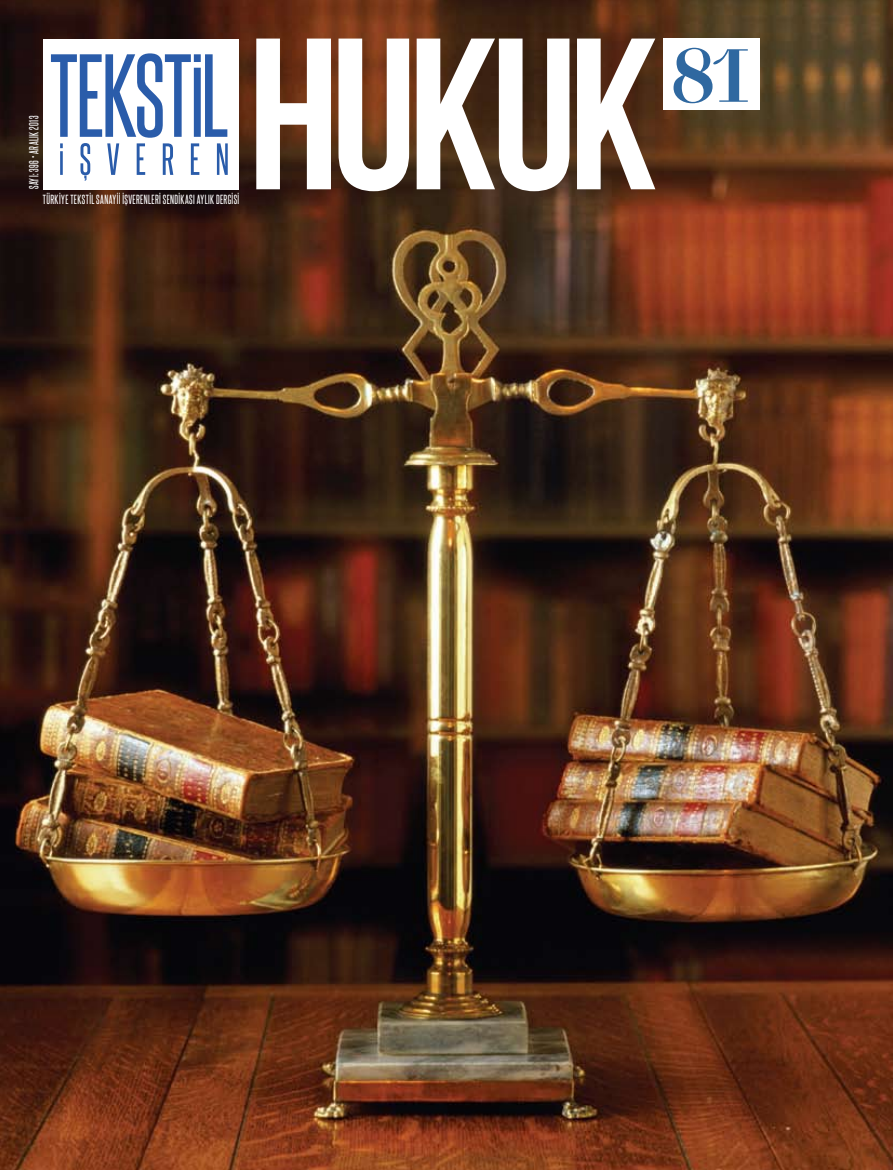
<style>
.page{position:relative;width:893px;height:1170px;background:#fff}
.page>*{position:absolute;margin:0;border:0;box-sizing:border-box;transform-origin:0 0}
.t1{font:215.25px "Bebas Neue";letter-spacing:-.04em;color:#fff}
.t2{font:italic 700 75px "Didotm 11";color:#2f68a0}
.t3{font:11.25px "Steelfish Rg";letter-spacing:.035em;color:#fff}
</style>
<div class="page">
<img style="left:0;top:0;width:893px;height:1169px">
<div style="left:43px;top:39px;width:196px;height:150px;background:#fff"></div>
<div style="left:663px;top:39px;width:96px;height:71px;background:#fff"></div>
<svg style="left:51px;top:53px;width:177px;height:127px"></svg>
<p class="t3" style="left:27px;top:189px;width:75px;rotate:-90deg">SAYI: 396 • ARALIK 2013</p>
<p class="t3" style="left:43px;top:192px;width:198px">TÜRKIYE TEKSTIL SANAYII İŞVERENLERI SENDIKASI AYLIK DERGISI</p>
<h1 class="t1" style="left:248px;top:-3px;width:411px">HUKUK</h1>
<h2 class="t2" style="left:670px;top:28px;width:84px">81</h2>
</div>
